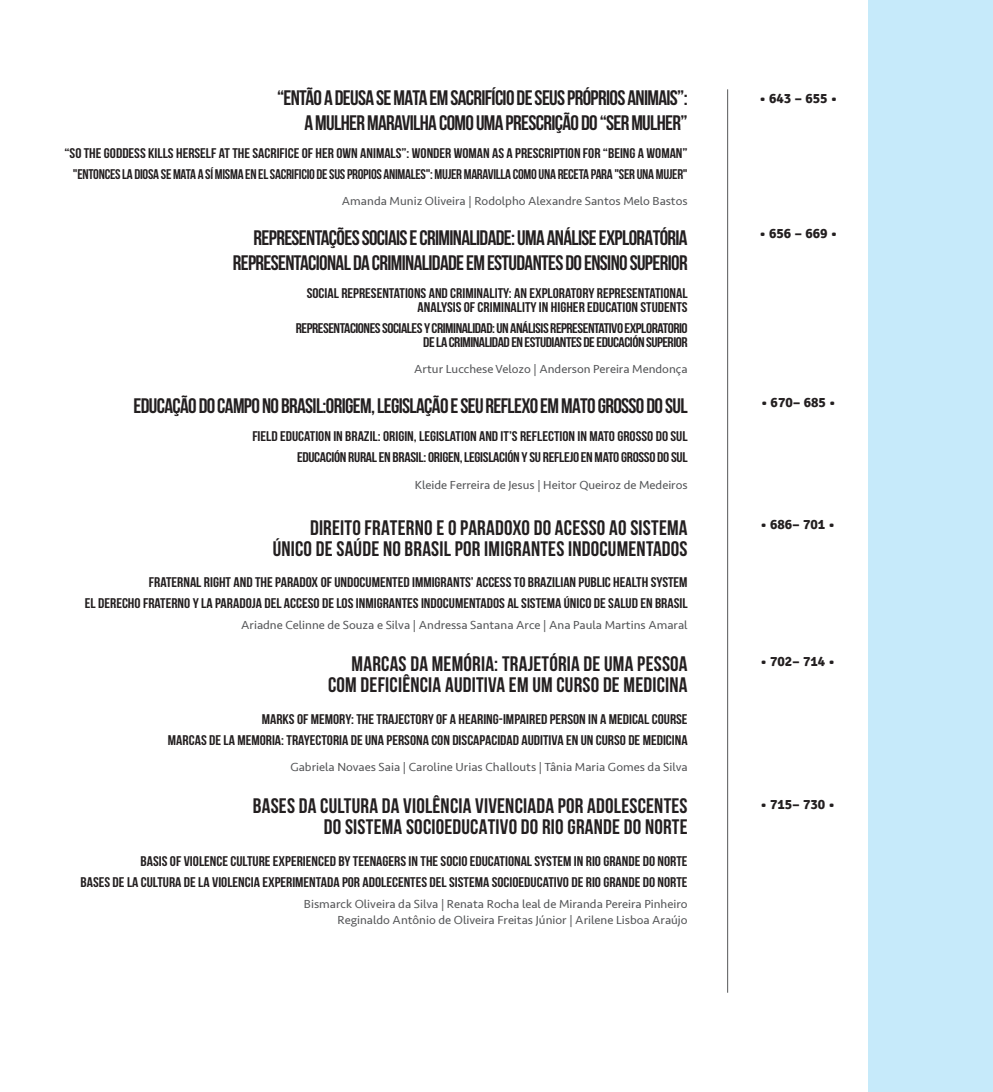
<style>
.page{position:relative;width:993px;height:1092px;background:#fff}
.page>*{position:absolute;margin:0;border:0;box-sizing:border-box;transform-origin:0 0}
.t1{font:700 21px/24.5px "Bebas Neue";letter-spacing:-.03em;color:#231f20;text-align:right}
.t2{font:700 21px/21px "Bebas Neue";letter-spacing:.01em;color:#231f20;text-align:right}
.t3{font:14px/21px "Bebas Neue";color:#231f20;text-align:right;scale:1.1 1}
.t4{font:14px/21px "Bebas Neue";letter-spacing:-.02em;color:#231f20;text-align:center;scale:1.1 1}
.t5{font:14px/14px "Bebas Neue";letter-spacing:-.03em;color:#231f20;text-align:right;scale:1.1 1}
.t6{font:700 14px "Signika";color:#231f20}
.t7{font:12.25px/15.8px "Seravek";color:#57585a;text-align:right}
</style>
<div class="page">
<hr style="left:727px;top:89px;width:1px;height:903px;background:#57585a">
<div style="left:868px;top:0;width:124px;height:1091px;background:#c6eafa"></div>
<h1 class="t1" style="left:277px;top:85px;width:412px">“ENTÃO A DEUSA SE MATA EM SACRIFÍCIO DE SEUS PRÓPRIOS ANIMAIS”:<br>A MULHER MARAVILHA COMO UMA PRESCRIÇÃO DO “SER MULHER”</h1>
<p class="t4" style="left:64px;top:142px;width:567px">“SO THE GODDESS KILLS HERSELF AT THE SACRIFICE OF HER OWN ANIMALS”: WONDER WOMAN AS A PRESCRIPTION FOR “BEING A WOMAN” "ENTONCES LA DIOSA SE MATA A SÍ MISMA EN EL SACRIFICIO DE SUS PROPIOS ANIMALES": MUJER MARAVILLA COMO UNA RECETA PARA "SER UNA MUJER"</p>
<p class="t7" style="left:342px;top:193px;width:347px">Amanda Muniz Oliveira | Rodolpho Alexandre Santos Melo Bastos</p>
<h1 class="t1" style="left:233px;top:225px;width:456px">REPRESENTAÇÕES SOCIAIS E CRIMINALIDADE: UMA ANÁLISE EXPLORATÓRIA<br>REPRESENTACIONAL DA CRIMINALIDADE EM ESTUDANTES DO ENSINO SUPERIOR</h1>
<p class="t3" style="left:306px;top:286px;width:347px;line-height:14px">SOCIAL REPRESENTATIONS AND CRIMINALITY: AN EXPLORATORY REPRESENTATIONAL<br>ANALYSIS OF CRIMINALITY IN HIGHER EDUCATION STUDENTS</p>
<p class="t5" style="left:296px;top:321px;width:357px">REPRESENTACIONES SOCIALES Y CRIMINALIDAD: UN ANÁLISIS REPRESENTATIVO EXPLORATORIO<br>DE LA CRIMINALIDAD EN ESTUDIANTES DE EDUCACIÓN SUPERIOR</p>
<p class="t7" style="left:414px;top:361px;width:275px">Artur Lucchese Velozo | Anderson Pereira Mendonça</p>
<h1 class="t1" style="left:133px;top:393px;width:555px">EDUCAÇÃO DO CAMPO NO BRASIL:ORIGEM, LEGISLAÇÃO E SEU REFLEXO EM MATO GROSSO DO SUL</h1>
<p class="t4" style="left:252px;top:426px;width:397px;text-align:right">FIELD EDUCATION IN BRAZIL: ORIGIN, LEGISLATION AND IT’S REFLECTION IN MATO GROSSO DO SUL<br>EDUCACIÓN RURAL EN BRASIL: ORIGEN, LEGISLACIÓN Y SU REFLEJO EN MATO GROSSO DO SUL</p>
<p class="t7" style="left:415px;top:476px;width:274px">Kleide Ferreira de Jesus | Heitor Queiroz de Medeiros</p>
<h1 class="t2" style="left:273px;top:516px;width:416px">DIREITO FRATERNO E O PARADOXO DO ACESSO AO SISTEMA<br>ÚNICO DE SAÚDE NO BRASIL POR IMIGRANTES INDOCUMENTADOS</h1>
<p class="t3" style="left:85px;top:571px;width:549px">FRATERNAL RIGHT AND THE PARADOX OF UNDOCUMENTED IMMIGRANTS’ ACCESS TO BRAZILIAN PUBLIC HEALTH SYSTEM<br>EL DERECHO FRATERNO Y LA PARADOJA DEL ACCESO DE LOS INMIGRANTES INDOCUMENTADOS AL SISTEMA ÚNICO DE SALUD EN BRASIL</p>
<p class="t7" style="left:241px;top:617px;width:448px">Ariadne Celinne de Souza e Silva | Andressa Santana Arce | Ana Paula Martins Amaral</p>
<h1 class="t2" style="left:328px;top:653px;width:361px">MARCAS DA MEMÓRIA: TRAJETÓRIA DE UMA PESSOA<br>COM DEFICIÊNCIA AUDITIVA EM UM CURSO DE MEDICINA</h1>
<p class="t3" style="left:168px;top:708px;width:474px">MARKS OF MEMORY: THE TRAJECTORY OF A HEARING-IMPAIRED PERSON IN A MEDICAL COURSE<br>MARCAS DE LA MEMORIA: TRAYECTORIA DE UNA PERSONA CON DISCAPACIDAD AUDITIVA EN UN CURSO DE MEDICINA</p>
<p class="t7" style="left:290px;top:759px;width:398px">Gabriela Novaes Saia | Caroline Urias Challouts | Tânia Maria Gomes da Silva</p>
<h1 class="t2" style="left:253px;top:795px;width:436px">BASES DA CULTURA DA VIOLÊNCIA VIVENCIADA POR ADOLESCENTES<br>DO SISTEMA SOCIOEDUCATIVO DO RIO GRANDE DO NORTE</h1>
<p class="t3" style="left:80px;top:850px;width:553px">BASIS OF VIOLENCE CULTURE EXPERIENCED BY TEENAGERS IN THE SOCIO EDUCATIONAL SYSTEM IN RIO GRANDE DO NORTE<br>BASES DE LA CULTURA DE LA VIOLENCIA EXPERIMENTADA POR ADOLECENTES DEL SISTEMA SOCIOEDUCATIVO DE RIO GRANDE DO NORTE</p>
<p class="t7" style="left:304px;top:895px;width:385px">Bismarck Oliveira da Silva | Renata Rocha leal de Miranda Pereira Pinheiro<br>Reginaldo Antônio de Oliveira Freitas Júnior | Arilene Lisboa Araújo</p>
<p class="t6" style="left:759px;top:89px;width:79px">• 643 – 655 •</p>
<p class="t6" style="left:759px;top:224px;width:79px">• 656 – 669 •</p>
<p class="t6" style="left:760px;top:393px;width:76px">• 670– 685 •</p>
<p class="t6" style="left:760px;top:516px;width:76px">• 686– 701 •</p>
<p class="t6" style="left:760px;top:653px;width:76px">• 702– 714 •</p>
<p class="t6" style="left:760px;top:795px;width:76px">• 715– 730 •</p>
</div>
